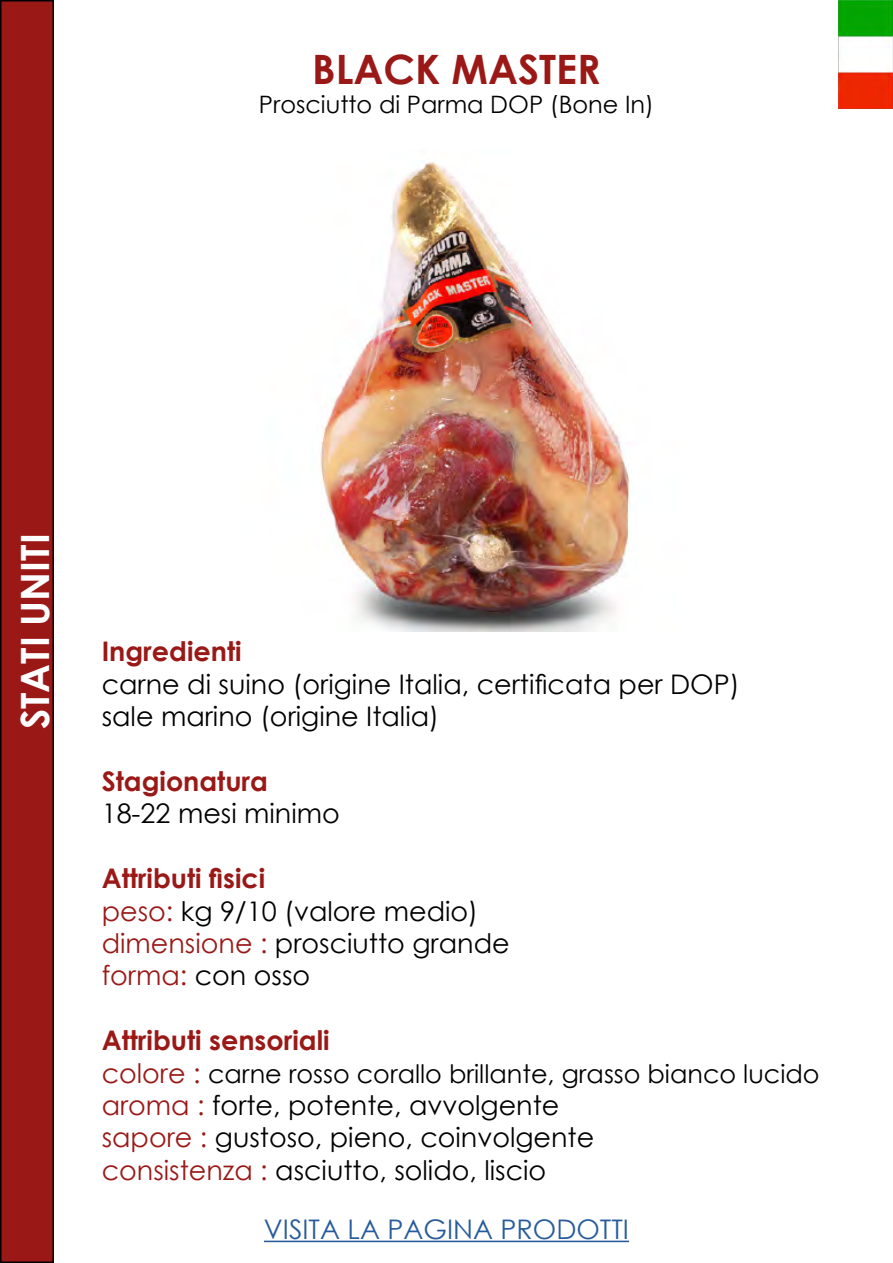
<style>
.page{position:relative;width:893px;height:1263px;background:#fff}
.page>*{position:absolute;margin:0;border:0;box-sizing:border-box;transform-origin:0 0}
.t1{font:700 40.5px "Century Gothic";color:#9a1917}
.t2{font:700 39px "Century Gothic";color:#fff}
.t3{font:27px/32.4px "Century Gothic";color:#000}
.t4{font:700 27px "Century Gothic";color:#9a1917}
.t5{font:27px "Century Gothic";color:#275b9b}
.t6{font:25.5px "Century Gothic";color:#000}
.t7{font:24px "Century Gothic";color:#000}
.s1{font-weight:700;color:#9a1917}
.s2{color:#9a1917}
.s3{font-size:27px;color:#9a1917}
</style>
<div class="page">
<img style="left:839px;top:0;width:54px;height:108px">
<hr style="left:264px;top:1240px;width:365px;height:2px;background:#275b9b">
<div style="left:1px;top:1px;width:52px;height:1261px;background:#9a1917"></div>
<div style="left:0;top:0;width:54px;height:1263px;border:2px solid #000"></div>
<img style="left:320px;top:161px;width:313px;height:470px">
<h1 class="t1" style="left:312px;top:39px;width:290px">BLACK MASTER</h1>
<p class="t7" style="left:259px;top:88px;width:397px">Prosciutto di Parma DOP (Bone In)</p>
<h2 class="t2" style="left:5px;top:729px;width:197px;rotate:-90deg">STATI UNITI</h2>
<p class="t4" style="left:102px;top:631px;width:141px">Ingredienti</p>
<p class="t3" style="left:102px;top:667px;width:639px">carne di suino (origine Italia, certificata per DOP) sale marino (origine Italia)</p>
<p class="t4" style="left:102px;top:761px;width:168px">Stagionatura</p>
<p class="t3" style="left:102px;top:797px;width:240px">18-22 mesi minimo</p>
<p class="t3" style="left:102px;top:862px;width:409px"><span class="s1">Attributi fisici<br></span><span class="s2">peso:</span> kg 9/10 (valore medio) <span class="s2">dimensione :</span> prosciutto grande <span class="s2">forma:</span> con osso</p>
<p class="t4" style="left:102px;top:1020px;width:229px">Attributi sensoriali</p>
<p class="t6" style="left:102px;top:1055px;width:719px"><span class="s3">colore :</span> carne rosso corallo brillante, grasso bianco lucido</p>
<p class="t3" style="left:102px;top:1088px;width:494px"><span class="s2">aroma :</span> forte, potente, avvolgente <span class="s2">sapore :</span> gustoso, pieno, coinvolgente <span class="s2">consistenza :</span> asciutto, solido, liscio</p>
<p class="t5" style="left:264px;top:1210px;width:367px">VISITA LA PAGINA PRODOTTI</p>
</div>
